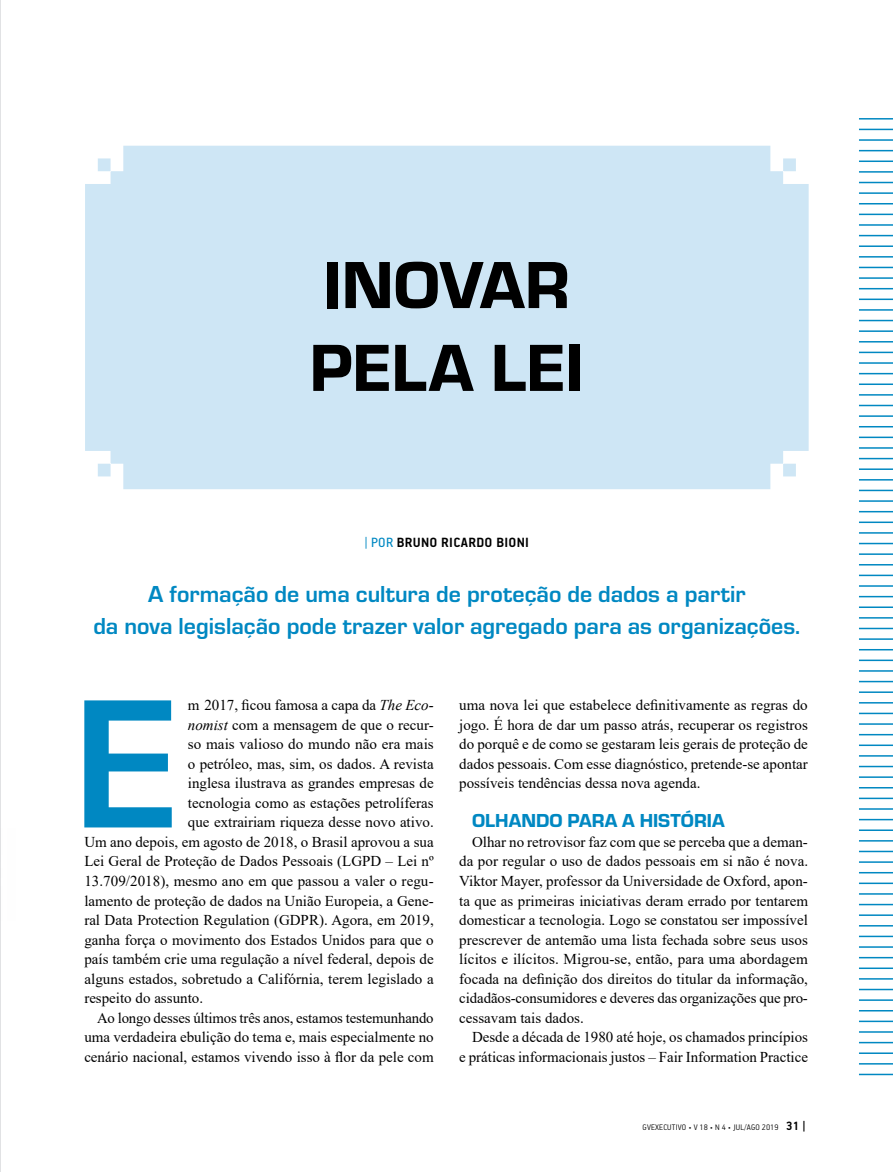
<style>
.page{position:relative;width:893px;height:1172px;background:#fff}
.page>*{position:absolute;margin:0;border:0;box-sizing:border-box;transform-origin:0 0}
.t1{font:700 190.35px "Eurostile";color:#0088c2}
.t2{font:69px/82.8px "Eurostile Hea";color:#000}
.t3{font:700 24px/31.5px "Eurostile";color:#0088c2;text-align:center}
.t4{font:19.5px "Eurostile Hea";color:#0088c2}
.t5{font:15px/19.5px "Times New Roman";color:#000;text-align:justify}
.t6{font:700 15px "PF Handbook Pro";letter-spacing:.02em;color:#000}
.t7{font:300 9px "PF Handbook Pro";letter-spacing:.02em;color:#000}
.s1{font-weight:400;color:#0088c2}
.s2{font-style:italic}
.s3{font-weight:700;font-size:13.5px}
</style>
<div class="page">
<div style="left:85px;top:146px;width:724px;height:343px;background:#cee6f5"></div>
<hr style="left:859px;top:192px;width:34px;height:2px;background:#0088c2">
<hr style="left:859px;top:118px;width:34px;height:1px;background:#0088c2">
<hr style="left:859px;top:203px;width:34px;height:1px;background:#0088c2">
<hr style="left:859px;top:129px;width:34px;height:1px;background:#0088c2">
<hr style="left:859px;top:214px;width:34px;height:1px;background:#0088c2">
<hr style="left:859px;top:139px;width:34px;height:2px;background:#0088c2">
<hr style="left:859px;top:224px;width:34px;height:2px;background:#0088c2">
<hr style="left:859px;top:150px;width:34px;height:1px;background:#0088c2">
<hr style="left:859px;top:235px;width:34px;height:1px;background:#0088c2">
<hr style="left:859px;top:160px;width:34px;height:2px;background:#0088c2">
<hr style="left:859px;top:245px;width:34px;height:2px;background:#0088c2">
<hr style="left:859px;top:171px;width:34px;height:2px;background:#0088c2">
<hr style="left:859px;top:256px;width:34px;height:1px;background:#0088c2">
<hr style="left:859px;top:182px;width:34px;height:1px;background:#0088c2">
<hr style="left:859px;top:267px;width:34px;height:1px;background:#0088c2">
<hr style="left:859px;top:277px;width:34px;height:2px;background:#0088c2">
<hr style="left:859px;top:288px;width:34px;height:1px;background:#0088c2">
<hr style="left:859px;top:298px;width:34px;height:2px;background:#0088c2">
<hr style="left:859px;top:309px;width:34px;height:2px;background:#0088c2">
<hr style="left:859px;top:320px;width:34px;height:1px;background:#0088c2">
<hr style="left:859px;top:330px;width:34px;height:2px;background:#0088c2">
<hr style="left:859px;top:341px;width:34px;height:1px;background:#0088c2">
<hr style="left:859px;top:351px;width:34px;height:2px;background:#0088c2">
<hr style="left:859px;top:362px;width:34px;height:2px;background:#0088c2">
<hr style="left:859px;top:373px;width:34px;height:1px;background:#0088c2">
<hr style="left:859px;top:383px;width:34px;height:2px;background:#0088c2">
<hr style="left:859px;top:394px;width:34px;height:1px;background:#0088c2">
<hr style="left:859px;top:405px;width:34px;height:1px;background:#0088c2">
<hr style="left:859px;top:415px;width:34px;height:2px;background:#0088c2">
<hr style="left:859px;top:426px;width:34px;height:1px;background:#0088c2">
<hr style="left:859px;top:436px;width:34px;height:2px;background:#0088c2">
<hr style="left:859px;top:447px;width:34px;height:2px;background:#0088c2">
<hr style="left:859px;top:458px;width:34px;height:1px;background:#0088c2">
<hr style="left:859px;top:468px;width:34px;height:2px;background:#0088c2">
<hr style="left:859px;top:479px;width:34px;height:1px;background:#0088c2">
<hr style="left:859px;top:489px;width:34px;height:2px;background:#0088c2">
<hr style="left:859px;top:500px;width:34px;height:2px;background:#0088c2">
<hr style="left:859px;top:511px;width:34px;height:1px;background:#0088c2">
<hr style="left:859px;top:521px;width:34px;height:2px;background:#0088c2">
<hr style="left:859px;top:532px;width:34px;height:1px;background:#0088c2">
<hr style="left:859px;top:543px;width:34px;height:1px;background:#0088c2">
<hr style="left:859px;top:553px;width:34px;height:2px;background:#0088c2">
<hr style="left:859px;top:564px;width:34px;height:1px;background:#0088c2">
<hr style="left:859px;top:574px;width:34px;height:2px;background:#0088c2">
<hr style="left:859px;top:585px;width:34px;height:1px;background:#0088c2">
<hr style="left:859px;top:596px;width:34px;height:1px;background:#0088c2">
<hr style="left:859px;top:606px;width:34px;height:2px;background:#0088c2">
<hr style="left:859px;top:617px;width:34px;height:1px;background:#0088c2">
<hr style="left:859px;top:627px;width:34px;height:2px;background:#0088c2">
<hr style="left:859px;top:638px;width:34px;height:2px;background:#0088c2">
<hr style="left:859px;top:649px;width:34px;height:1px;background:#0088c2">
<hr style="left:859px;top:659px;width:34px;height:2px;background:#0088c2">
<hr style="left:859px;top:670px;width:34px;height:1px;background:#0088c2">
<hr style="left:859px;top:680px;width:34px;height:2px;background:#0088c2">
<hr style="left:859px;top:691px;width:34px;height:2px;background:#0088c2">
<hr style="left:859px;top:702px;width:34px;height:1px;background:#0088c2">
<hr style="left:859px;top:712px;width:34px;height:2px;background:#0088c2">
<hr style="left:859px;top:723px;width:34px;height:1px;background:#0088c2">
<hr style="left:859px;top:734px;width:34px;height:1px;background:#0088c2">
<hr style="left:859px;top:744px;width:34px;height:2px;background:#0088c2">
<hr style="left:859px;top:755px;width:34px;height:1px;background:#0088c2">
<hr style="left:859px;top:765px;width:34px;height:2px;background:#0088c2">
<hr style="left:859px;top:776px;width:34px;height:2px;background:#0088c2">
<hr style="left:859px;top:787px;width:34px;height:1px;background:#0088c2">
<hr style="left:859px;top:797px;width:34px;height:2px;background:#0088c2">
<hr style="left:859px;top:808px;width:34px;height:1px;background:#0088c2">
<hr style="left:859px;top:818px;width:34px;height:2px;background:#0088c2">
<hr style="left:859px;top:829px;width:34px;height:2px;background:#0088c2">
<hr style="left:859px;top:840px;width:34px;height:1px;background:#0088c2">
<hr style="left:859px;top:850px;width:34px;height:2px;background:#0088c2">
<hr style="left:859px;top:861px;width:34px;height:1px;background:#0088c2">
<hr style="left:859px;top:872px;width:34px;height:1px;background:#0088c2">
<hr style="left:859px;top:882px;width:34px;height:2px;background:#0088c2">
<hr style="left:859px;top:893px;width:34px;height:1px;background:#0088c2">
<hr style="left:859px;top:903px;width:34px;height:2px;background:#0088c2">
<hr style="left:859px;top:914px;width:34px;height:1px;background:#0088c2">
<hr style="left:859px;top:925px;width:34px;height:1px;background:#0088c2">
<hr style="left:859px;top:935px;width:34px;height:2px;background:#0088c2">
<hr style="left:859px;top:946px;width:34px;height:1px;background:#0088c2">
<hr style="left:859px;top:956px;width:34px;height:2px;background:#0088c2">
<hr style="left:859px;top:967px;width:34px;height:2px;background:#0088c2">
<hr style="left:859px;top:978px;width:34px;height:1px;background:#0088c2">
<hr style="left:859px;top:988px;width:34px;height:2px;background:#0088c2">
<hr style="left:859px;top:999px;width:34px;height:1px;background:#0088c2">
<hr style="left:859px;top:1010px;width:34px;height:1px;background:#0088c2">
<hr style="left:859px;top:1020px;width:34px;height:2px;background:#0088c2">
<hr style="left:859px;top:1031px;width:34px;height:1px;background:#0088c2">
<hr style="left:859px;top:1041px;width:34px;height:2px;background:#0088c2">
<hr style="left:859px;top:1052px;width:34px;height:1px;background:#0088c2">
<hr style="left:859px;top:1063px;width:34px;height:1px;background:#0088c2">
<hr style="left:859px;top:1073px;width:34px;height:2px;background:#0088c2">
<img style="left:0;top:0;width:1px;height:1171px">
<h2 class="t2" style="left:309px;top:240px;width:276px">INOVAR<br>PELA LEI</h2>
<p class="t6" style="left:364px;top:533px;width:166px"><span class="s1">| POR</span> BRUNO RICARDO BIONI</p>
<h3 class="t3" style="left:93px;top:576px;width:708px">A formação de uma cultura de proteção de dados a partir<br>da nova legislação pode trazer valor agregado para as organizações.</h3>
<h1 class="t1" style="left:73px;top:627px;width:107px">E</h1>
<p class="t5" style="left:188px;top:695px;width:247px">m 2017, ficou famosa a capa da <span class="s2">The Eco-</span></p>
<p class="t5" style="left:188px;top:714px;width:247px"><span class="s2">nomist</span> com a mensagem de que o recur-</p>
<p class="t5" style="left:188px;top:734px;width:247px">so mais valioso do mundo não era mais</p>
<p class="t5" style="left:188px;top:753px;width:247px">o petróleo, mas, sim, os dados. A revista</p>
<p class="t5" style="left:188px;top:773px;width:247px">inglesa ilustrava as grandes empresas de</p>
<p class="t5" style="left:188px;top:792px;width:247px">tecnologia como as estações petrolíferas</p>
<p class="t5" style="left:188px;top:812px;width:247px">que extrairiam riqueza desse novo ativo.</p>
<p class="t5" style="left:84px;top:831px;width:351px">Um ano depois, em agosto de 2018, o Brasil aprovou a sua</p>
<p class="t5" style="left:84px;top:851px;width:351px">Lei Geral de Proteção de Dados Pessoais (LGPD – Lei nº</p>
<p class="t5" style="left:84px;top:870px;width:351px">13.709/2018), mesmo ano em que passou a valer o regu-</p>
<p class="t5" style="left:84px;top:890px;width:351px">lamento de proteção de dados na União Europeia, a Gene-</p>
<p class="t5" style="left:84px;top:909px;width:351px">ral Data Protection Regulation (GDPR). Agora, em 2019,</p>
<p class="t5" style="left:84px;top:929px;width:351px">ganha força o movimento dos Estados Unidos para que o</p>
<p class="t5" style="left:84px;top:948px;width:351px">país também crie uma regulação a nível federal, depois de</p>
<p class="t5" style="left:84px;top:968px;width:351px">alguns estados, sobretudo a Califórnia, terem legislado a</p>
<p class="t5" style="left:84px;top:987px;width:120px">respeito do assunto.</p>
<p class="t5" style="left:97px;top:1007px;width:338px">Ao longo desses últimos três anos, estamos testemunhando</p>
<p class="t5" style="left:84px;top:1026px;width:351px">uma verdadeira ebulição do tema e, mais especialmente no</p>
<p class="t5" style="left:84px;top:1046px;width:351px">cenário nacional, estamos vivendo isso à flor da pele com</p>
<p class="t5" style="left:459px;top:695px;width:350px">uma nova lei que estabelece definitivamente as regras do jogo. É hora de dar um passo atrás, recuperar os registros do porquê e de como se gestaram leis gerais de proteção de dados pessoais. Com esse diagnóstico, pretende-se apontar possíveis tendências dessa nova agenda.</p>
<h3 class="t4" style="left:472px;top:807px;width:254px">OLHANDO PARA A HISTÓRIA</h3>
<p class="t5" style="left:459px;top:831px;width:350px;text-indent:13px">Olhar no retrovisor faz com que se perceba que a deman&shy;da por regular o uso de dados pessoais em si não é nova.<br>Viktor Mayer, professor da Universidade de Oxford, apon&shy;ta que as primeiras iniciativas deram errado por tentarem domesticar a tecnologia. Logo se constatou ser impossível prescrever de antemão uma lista fechada sobre seus usos lícitos e ilícitos. Migrou-se, então, para uma abordagem focada na definição dos direitos do titular da informação, cidadãos-consumidores e deveres das organizações que pro&shy;cessavam tais dados.</p>
<p class="t5" style="left:459px;top:1026px;width:350px;text-align:right">Desde a década de 1980 até hoje, os chamados princípios<br>e práticas informacionais justos – Fair Information Practice</p>
<p class="t7" style="left:643px;top:1121px;width:165px">GVEXECUTIVO • V 18 • N 4 • JUL/AGO 2019 <span class="s3">31 |</span></p>
</div>
